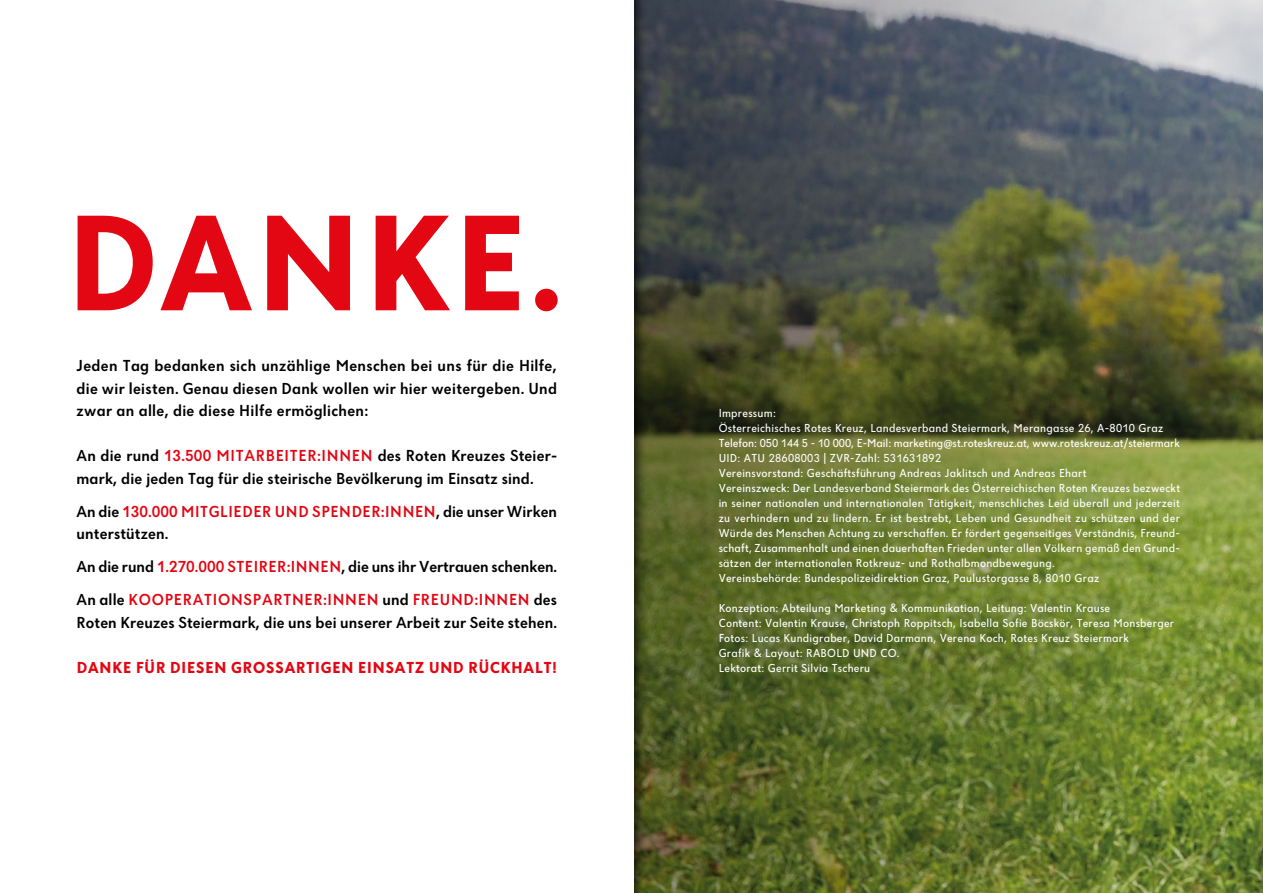
<style>
.page{position:relative;width:1263px;height:893px;background:#fff}
.page>*{position:absolute;margin:0;border:0;box-sizing:border-box;transform-origin:0 0}
.t1{font:700 141px "Dunant";letter-spacing:.045em;color:#e30613}
.t2{font:500 16.5px/22.5px "Dunant";letter-spacing:.01em;color:#000}
.t3{font:500 16.5px/33px "Dunant";letter-spacing:.035em;color:#e30613}
.t4{font:700 16.5px "Dunant";letter-spacing:.055em;color:#e30613}
.t5{font:12px/15px "Dunant";letter-spacing:.02em;color:#fff}
.s1{color:#e30613}
.s2{color:#000}
</style>
<div class="page">
<img style="left:1199px;top:0;width:64px;height:893px">
<svg style="left:647px;top:0;width:552px;height:893px;background:#5c673c"></svg>
<div style="left:0;top:0;width:647px;height:893px;background:#000;opacity:.65"></div>
<div style="left:0;top:0;width:634px;height:893px;background:#fff"></div>
<h1 class="t1" style="left:68px;top:182px;width:496px">DANKE.</h1>
<h2 class="t2" style="left:77px;top:354px;width:482px;text-align:justify">Jeden Tag bedanken sich unzählige Menschen bei uns für die Hilfe, die wir leisten. Genau diesen Dank wollen wir hier weitergeben. Und zwar an alle, die diese Hilfe ermöglichen:</h2>
<h2 class="t2" style="left:77px;top:444px;width:482px">An die rund <span class="s1">13.500 MITARBEITER:INNEN</span> des Roten Kreuzes Steier&shy;mark, die jeden Tag für die steirische Bevölkerung im Einsatz sind.</h2>
<h2 class="t2" style="left:77px;top:500px;width:482px">An die <span class="s1">130.000 MITGLIEDER UND SPENDER:INNEN</span>, die unser Wirken unterstützen.</h2>
<h2 class="t3" style="left:77px;top:550px;width:482px"><span class="s2">An die rund</span> 1.270.000 STEIRER:INNEN<span class="s2">, die uns ihr Vertrauen schenken.<br>An alle</span> KOOPERATIONSPARTNER:INNEN <span class="s2">und</span> FREUND:INNEN <span class="s2">des</span></h2>
<h2 class="t2" style="left:77px;top:611px;width:482px">Roten Kreuzes Steiermark, die uns bei unserer Arbeit zur Seite stehen.</h2>
<h2 class="t4" style="left:77px;top:658px;width:481px">DANKE FÜR DIESEN GROSSARTIGEN EINSATZ UND RÜCKHALT!</h2>
<p class="t5" style="left:719px;top:406px;width:463px">Impressum:<br>Österreichisches Rotes Kreuz, Landesverband Steiermark, Merangasse 26, A-8010 Graz Telefon: 050 144 5 - 10 000, E-Mail: marketing@st.roteskreuz.at, www.roteskreuz.at/steiermark UID: ATU 28608003 | ZVR-Zahl: 531631892<br>Vereinsvorstand: Geschäftsführung Andreas Jaklitsch und Andreas Ehart<br>Vereinszweck: Der Landesverband Steiermark des Österreichischen Roten Kreuzes bezweckt in seiner nationalen und internationalen Tätigkeit, menschliches Leid überall und jederzeit zu verhindern und zu lindern. Er ist bestrebt, Leben und Gesundheit zu schützen und der Würde des Menschen Achtung zu verschaffen. Er fördert gegenseitiges Verständnis, Freund&shy;schaft, Zusammenhalt und einen dauerhaften Frieden unter allen Völkern gemäß den Grund&shy;sätzen der internationalen Rotkreuz- und Rothalbmondbewegung.<br>Vereinsbehörde: Bundespolizeidirektion Graz, Paulustorgasse 8, 8010 Graz</p>
<p class="t5" style="left:719px;top:601px;width:457px">Konzeption: Abteilung Marketing &amp; Kommunikation, Leitung: Valentin Krause<br>Content: Valentin Krause, Christoph Roppitsch, Isabella Sofie Böcskör, Teresa Monsberger Fotos: Lucas Kundigraber, David Darmann, Verena Koch, Rotes Kreuz Steiermark<br>Grafik &amp; Layout: RABOLD UND CO.<br>Lektorat: Gerrit Silvia Tscheru</p>
</div>
